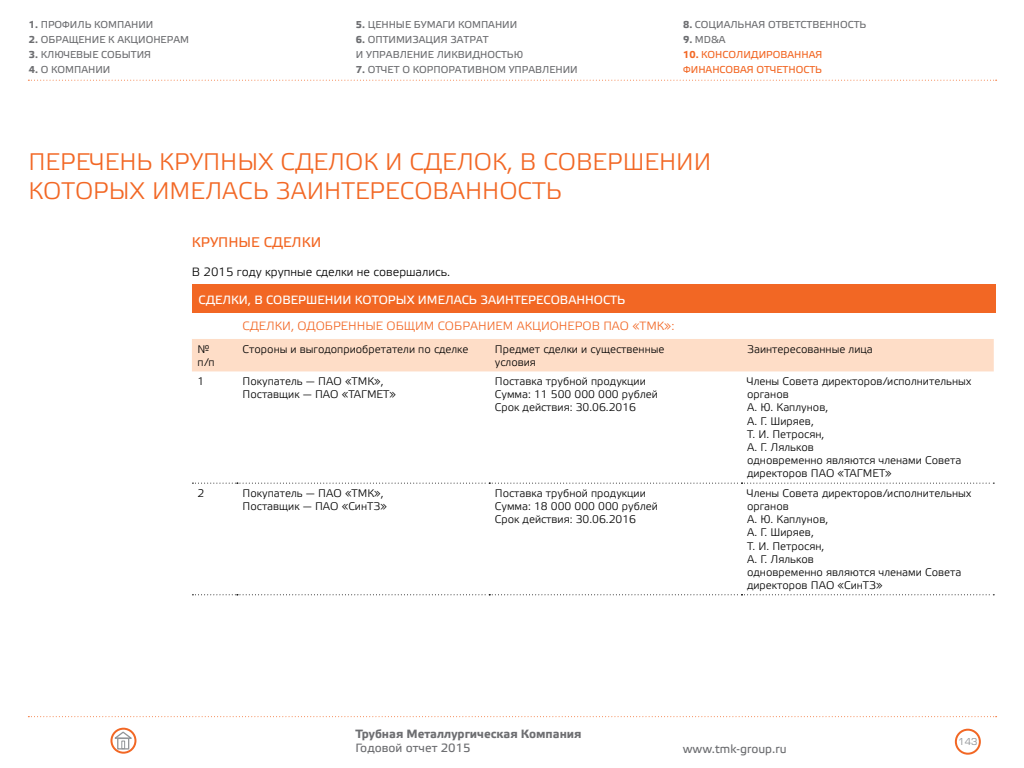
<style>
.page{position:relative;width:1024px;height:768px;background:#fff}
.page>*{position:absolute;margin:0;border:0;box-sizing:border-box;transform-origin:0 0}
.Glava{font:300 24px/28.8px "Etelka";color:#f26724}
.Head_Text{font:14px "Etelka Text";color:#f26724}
.Head_Text-2{font:12px "Etelka Text";color:#fff}
.Text{font:300 12px "Etelka";color:#f26724}
.Text-2{font:300 12px "Etelka";color:#000}
.t1{font:12px "Etelka Text";color:#6d6e71}
.t2{font:700 12px "Etelka Text";color:#6d6e71}
.Comments{font:300 11px/13.2px "Etelka";color:#000}
.t3{font:10px/15px "Etelka Text";color:#6d6e71}
.t4{font:10px/15px "Etelka Text";color:#f26724}
.t5{font:10px "Eurofont C";color:#939598}
.s1{font-weight:700}
</style>
<div class="page">
<svg style="left:28px;top:716px;width:969px;height:1px"></svg>
<svg style="left:28px;top:80px;width:969px;height:1px"></svg>
<div style="left:955px;top:729px;width:26px;height:26px;border:2px solid #f26724;border-radius:50%"></div>
<div style="left:110px;top:728px;width:26px;height:26px;border:2px solid #f26724;border-radius:50%"></div>
<div style="left:117px;top:738px;width:12px;height:12px;border:1px solid #939598"></div>
<svg style="left:111px;top:730px;width:24px;height:19px"></svg>
<div style="left:192px;top:285px;width:804px;height:28px;background:#f26724"></div>
<div style="left:192px;top:339px;width:802px;height:32px;background:#feddc7"></div>
<svg style="left:192px;top:483px;width:802px;height:1px"></svg>
<svg style="left:192px;top:594px;width:802px;height:1px"></svg>
<p class="t3" style="left:29px;top:17px;width:126px"><span class="s1">1.</span> ПРОФИЛЬ КОМПАНИИ</p>
<p class="t3" style="left:29px;top:32px;width:162px"><span class="s1">2.</span> ОБРАЩЕНИЕ К АКЦИОНЕРАМ</p>
<p class="t3" style="left:29px;top:47px;width:124px"><span class="s1">3.</span> КЛЮЧЕВЫЕ СОБЫТИЯ</p>
<p class="t3" style="left:29px;top:62px;width:83px"><span class="s1">4.</span> О КОМПАНИИ</p>
<p class="t3" style="left:356px;top:17px;width:163px"><span class="s1">5.</span> ЦЕННЫЕ БУМАГИ КОМПАНИИ</p>
<p class="t3" style="left:356px;top:32px;width:169px"><span class="s1">6.</span> ОПТИМИЗАЦИЯ ЗАТРАТ<br>И УПРАВЛЕНИЕ ЛИКВИДНОСТЬЮ</p>
<p class="t3" style="left:356px;top:62px;width:223px"><span class="s1">7.</span> ОТЧЕТ О КОРПОРАТИВНОМ УПРАВЛЕНИИ</p>
<p class="t3" style="left:683px;top:17px;width:185px"><span class="s1">8.</span> СОЦИАЛЬНАЯ ОТВЕТСТВЕННОСТЬ</p>
<p class="t3" style="left:683px;top:32px;width:44px"><span class="s1">9.</span> MD&amp;A</p>
<p class="t4" style="left:683px;top:47px;width:141px"><span class="s1">10.</span> КОНСОЛИДИРОВАННАЯ<br>ФИНАНСОВАЯ ОТЧЕТНОСТЬ</p>
<p class="Glava" style="left:28px;top:148px;width:684px">ПЕРЕЧЕНЬ КРУПНЫХ СДЕЛОК И СДЕЛОК, В СОВЕРШЕНИИ<br>КОТОРЫХ ИМЕЛАСЬ ЗАИНТЕРЕСОВАННОСТЬ</p>
<p class="Head_Text" style="left:192px;top:234px;width:131px">КРУПНЫЕ СДЕЛКИ</p>
<p class="Text-2" style="left:192px;top:265px;width:260px">В 2015 году крупные сделки не совершались.</p>
<p class="Head_Text-2" style="left:199px;top:293px;width:428px">СДЕЛКИ, В СОВЕРШЕНИИ КОТОРЫХ ИМЕЛАСЬ ЗАИНТЕРЕСОВАННОСТЬ</p>
<p class="Text" style="left:243px;top:320px;width:433px">СДЕЛКИ, ОДОБРЕННЫЕ ОБЩИМ СОБРАНИЕМ АКЦИОНЕРОВ ПАО «ТМК»:</p>
<p class="Comments" style="left:198px;top:343px;width:18px">№ п/п</p>
<p class="Comments" style="left:243px;top:343px;width:227px">Стороны и выгодоприобретатели по сделке</p>
<p class="Comments" style="left:495px;top:343px;width:171px">Предмет сделки и существенные условия</p>
<p class="Comments" style="left:747px;top:343px;width:127px">Заинтересованные лица</p>
<p class="Comments" style="left:198px;top:375px;width:8px">1</p>
<p class="Comments" style="left:243px;top:375px;width:142px">Покупатель — ПАО «ТМК»,</p>
<p class="Comments" style="left:243px;top:388px;width:155px">Поставщик — ПАО «ТАГМЕТ»</p>
<p class="Comments" style="left:495px;top:375px;width:152px">Поставка трубной продукции</p>
<p class="Comments" style="left:495px;top:388px;width:165px">Сумма: 11 500 000 000 рублей</p>
<p class="Comments" style="left:495px;top:402px;width:143px">Срок действия: 30.06.2016</p>
<p class="Comments" style="left:747px;top:375px;width:226px">Члены Совета директоров/исполнительных органов</p>
<p class="Comments" style="left:747px;top:402px;width:83px">А. Ю. Каплунов,</p>
<p class="Comments" style="left:747px;top:415px;width:68px">А. Г. Ширяев,</p>
<p class="Comments" style="left:747px;top:428px;width:79px">Т. И. Петросян,</p>
<p class="Comments" style="left:747px;top:441px;width:68px">А. Г. Ляльков</p>
<p class="Comments" style="left:747px;top:454px;width:216px">одновременно являются членами Совета директоров ПАО «ТАГМЕТ»</p>
<p class="Comments" style="left:198px;top:487px;width:8px">2</p>
<p class="Comments" style="left:243px;top:487px;width:142px">Покупатель — ПАО «ТМК»,</p>
<p class="Comments" style="left:243px;top:500px;width:146px">Поставщик — ПАО «СинТЗ»</p>
<p class="Comments" style="left:495px;top:487px;width:152px">Поставка трубной продукции</p>
<p class="Comments" style="left:495px;top:500px;width:165px">Сумма: 18 000 000 000 рублей</p>
<p class="Comments" style="left:495px;top:513px;width:143px">Срок действия: 30.06.2016</p>
<p class="Comments" style="left:747px;top:487px;width:226px">Члены Совета директоров/исполнительных органов</p>
<p class="Comments" style="left:747px;top:513px;width:83px">А. Ю. Каплунов,</p>
<p class="Comments" style="left:747px;top:526px;width:68px">А. Г. Ширяев,</p>
<p class="Comments" style="left:747px;top:540px;width:79px">Т. И. Петросян,</p>
<p class="Comments" style="left:747px;top:553px;width:68px">А. Г. Ляльков</p>
<p class="Comments" style="left:747px;top:566px;width:216px">одновременно являются членами Совета директоров ПАО «СинТЗ»</p>
<p class="t2" style="left:356px;top:727px;width:228px">Трубная Металлургическая Компания</p>
<p class="t1" style="left:356px;top:741px;width:117px">Годовой отчет 2015</p>
<p class="t1" style="left:683px;top:742px;width:105px">www.tmk-group.ru</p>
<p class="t5" style="left:958px;top:736px;width:21px">143</p>
</div>
